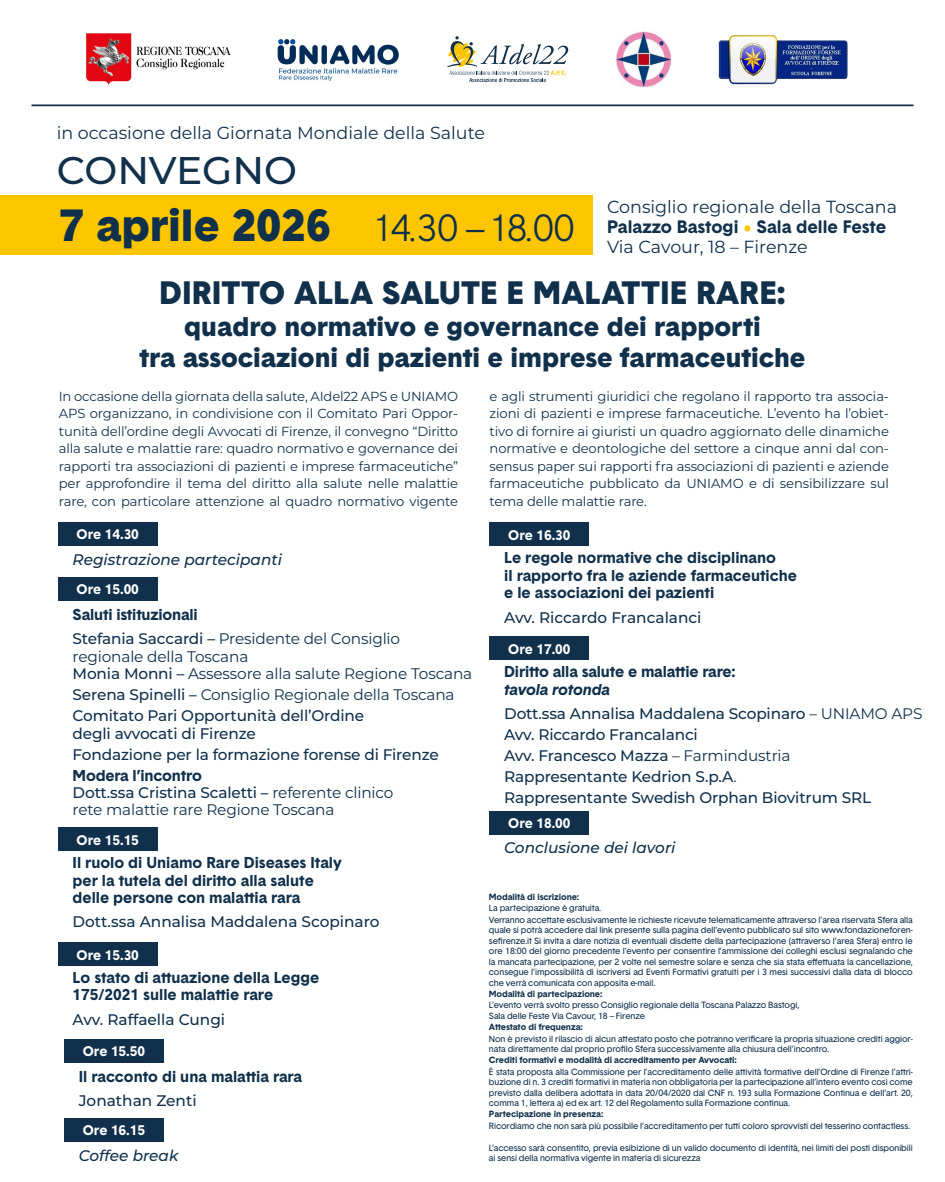
<style>
.page{position:relative;width:945px;height:1182px;background:#fff}
.page>*{position:absolute;margin:0;border:0;box-sizing:border-box;transform-origin:0 0}
.t1{font:900 43.75px "Basetica";color:#10304b}
.t2{font:500 38.5px "Montserrat";letter-spacing:-.005em;color:#10304b}
.t3{font:900 31.5px "Basetica";color:#10304b}
.t4{font:900 26.25px/31.5px "Basetica";color:#10304b;text-align:center}
.t5{font:17.5px "Montserrat";color:#10304b}
.t6{font:700 17.5px "Basetica";color:#10304b}
.t7{font:500 15.31px/20.9px "Montserrat";letter-spacing:-.01em;color:#10304b}
.t8{font:700 15.31px/17.4px "Basetica";color:#10304b}
.t9{font:15.31px/17.4px "Montserrat";letter-spacing:-.01em;color:#10304b}
.t10{font:italic 500 15.31px "Montserrat";color:#10304b}
.t11{font:italic 700 15.31px "Basetica";letter-spacing:-.01em;color:#10304b}
.t12{font:700 13.56px "Basetica";color:#fff}
.t13{font:13.12px/17.5px "Montserrat";letter-spacing:-.01em;color:#10304b;text-align:justify}
.t14{font:8.75px/10.6px "Basetica";letter-spacing:-.01em;color:#10304b}
.t15{font:700 8.75px "Basetica";letter-spacing:-.01em;color:#10304b}
.s1{font-weight:300;font-size:36.75px}
.s2{color:#fdc600}
.s3{font-weight:500}
.s4{font-weight:400}
</style>
<div class="page">
<div style="left:0;top:196px;width:593px;height:59px;background:#fdc600"></div>
<img style="left:277px;top:39px;width:122px;height:42px">
<svg style="left:447px;top:36px;width:121px;height:46px"></svg>
<img style="left:616px;top:31px;width:55px;height:55px">
<img style="left:718px;top:34px;width:130px;height:51px">
<hr style="left:32px;top:104px;width:882px;height:2px;background:#10304b">
<div style="left:58px;top:522px;width:100px;height:23px;background:#10304b"></div>
<div style="left:490px;top:811px;width:99px;height:23px;background:#10304b"></div>
<div style="left:58px;top:577px;width:100px;height:23px;background:#10304b"></div>
<div style="left:490px;top:522px;width:99px;height:24px;background:#10304b"></div>
<div style="left:490px;top:636px;width:99px;height:24px;background:#10304b"></div>
<div style="left:64px;top:1118px;width:100px;height:23px;background:#10304b"></div>
<div style="left:58px;top:827px;width:100px;height:23px;background:#10304b"></div>
<div style="left:58px;top:942px;width:100px;height:23px;background:#10304b"></div>
<div style="left:64px;top:1038px;width:100px;height:24px;background:#10304b"></div>
<img style="left:87px;top:33px;width:143px;height:52px">
<h3 class="t5" style="left:57px;top:121px;width:430px">in occasione della Giornata Mondiale della Salute</h3>
<h2 class="t2" style="left:57px;top:143px;width:242px">CONVEGNO</h2>
<h1 class="t1" style="left:59px;top:194px;width:517px">7 aprile 2026 <span class="s1">14.30 – 18.00</span></h1>
<h3 class="t5" style="left:607px;top:195px;width:292px">Consiglio regionale della Toscana</h3>
<h3 class="t6" style="left:607px;top:215px;width:281px">Palazzo Bastogi <span class="s2">•</span> Sala delle Feste</h3>
<h3 class="t5" style="left:607px;top:235px;width:202px">Via Cavour, 18 – Firenze</h3>
<h3 class="t3" style="left:159px;top:270px;width:628px">DIRITTO ALLA SALUTE E MALATTIE RARE:</h3>
<h3 class="t4" style="left:140px;top:310px;width:667px">quadro normativo e governance dei rapporti<br>tra associazioni di pazienti e imprese farmaceutiche</h3>
<p class="t13" style="left:59px;top:387px;width:401px">In occasione della giornata della salute, AIdel22 APS e UNIAMO APS organizzano, in condivisione con il Comitato Pari Oppor&shy;tunità dell’ordine degli Avvocati di Firenze, il convegno “Diritto alla salute e malattie rare: quadro normativo e governance dei rapporti tra associazioni di pazienti e imprese farmaceutiche” per approfondire il tema del diritto alla salute nelle malattie rare, con particolare attenzione al quadro normativo vigente</p>
<p class="t13" style="left:490px;top:387px;width:401px">e agli strumenti giuridici che regolano il rapporto tra associa&shy;zioni di pazienti e imprese farmaceutiche. L’evento ha l’obiet&shy;tivo di fornire ai giuristi un quadro aggiornato delle dinamiche normative e deontologiche del settore a cinque anni dal con&shy;sensus paper sui rapporti fra associazioni di pazienti e aziende farmaceutiche pubblicato da UNIAMO e di sensibilizzare sul tema delle malattie rare.</p>
<h3 class="t12" style="left:77px;top:525px;width:64px">Ore 14.30</h3>
<h3 class="t10" style="left:73px;top:549px;width:211px">Registrazione partecipanti</h3>
<h3 class="t12" style="left:77px;top:580px;width:64px">Ore 15.00</h3>
<h3 class="t8" style="left:73px;top:605px;width:127px">Saluti istituzionali</h3>
<h3 class="t9" style="left:73px;top:629px;width:401px"><span class="s3">Stefania Saccardi –</span> Presidente del Consiglio regionale della Toscana<br><span class="s3">Monia Monni –</span> Assessore alla salute Regione Toscana</h3>
<h3 class="t7" style="left:73px;top:683px;width:384px">Serena Spinelli – <span class="s4">Consiglio Regionale della Toscana<br></span>Comitato Pari Opportunità dell’Ordine</h3>
<h3 class="t7" style="left:73px;top:722px;width:368px">degli avvocati di Firenze<br>Fondazione per la formazione forense di Firenze</h3>
<h3 class="t8" style="left:73px;top:766px;width:131px">Modera l’incontro</h3>
<h3 class="t9" style="left:73px;top:783px;width:322px"><span class="s3">Dott.ssa Cristina Scaletti –</span> referente clinico rete malattie rare Regione Toscana</h3>
<h3 class="t12" style="left:77px;top:830px;width:64px">Ore 15.15</h3>
<h3 class="t8" style="left:73px;top:853px;width:271px">Il ruolo di Uniamo Rare Diseases Italy per la tutela del diritto alla salute delle persone con malattia rara</h3>
<h3 class="t7" style="left:73px;top:910px;width:308px">Dott.ssa Annalisa Maddalena Scopinaro</h3>
<h3 class="t12" style="left:77px;top:945px;width:64px">Ore 15.30</h3>
<h3 class="t8" style="left:73px;top:968px;width:248px">Lo stato di attuazione della Legge<br>175/2021 sulle malattie rare</h3>
<h3 class="t7" style="left:73px;top:1008px;width:154px">Avv. Raffaella Cungi</h3>
<h3 class="t12" style="left:83px;top:1041px;width:64px">Ore 15.50</h3>
<h3 class="t8" style="left:79px;top:1067px;width:225px">Il racconto di una malattia rara</h3>
<h3 class="t7" style="left:79px;top:1089px;width:119px">Jonathan Zenti</h3>
<h3 class="t12" style="left:83px;top:1121px;width:64px">Ore 16.15</h3>
<h3 class="t10" style="left:79px;top:1145px;width:101px">Coffee break</h3>
<h3 class="t12" style="left:508px;top:525px;width:64px">Ore 16.30</h3>
<h3 class="t8" style="left:504px;top:548px;width:294px">Le regole normative che disciplinano<br>il rapporto fra le aziende farmaceutiche e le associazioni dei pazienti</h3>
<h3 class="t7" style="left:504px;top:606px;width:199px">Avv. Riccardo Francalanci</h3>
<h3 class="t12" style="left:508px;top:639px;width:64px">Ore 17.00</h3>
<h3 class="t8" style="left:504px;top:662px;width:233px">Diritto alla salute e malattie rare:</h3>
<h3 class="t11" style="left:504px;top:678px;width:107px">tavola rotonda</h3>
<h3 class="t7" style="left:504px;top:702px;width:420px">Dott.ssa Annalisa Maddalena Scopinaro <span class="s4">– UNIAMO APS </span>Avv. Riccardo Francalanci<br>Avv. Francesco Mazza <span class="s4">– Farmindustria<br></span>Rappresentante Kedrion S.p.A<span class="s4">.<br></span>Rappresentante Swedish Orphan Biovitrum SRL</h3>
<h3 class="t12" style="left:508px;top:814px;width:64px">Ore 18.00</h3>
<h3 class="t10" style="left:504px;top:836px;width:173px">Conclusione dei lavori</h3>
<p class="t15" style="left:489px;top:890px;width:92px">Modalità di iscrizione:</p>
<p class="t14" style="left:489px;top:902px;width:425px">La partecipazione è gratuita.<br>Verranno accettate esclusivamente le richieste ricevute telematicamente attraverso l’area riservata Sfera alla quale si potrà accedere dal link presente sulla pagina dell’evento pubblicato sul sito www.fondazioneforen&shy;sefirenze.it Si invita a dare notizia di eventuali disdette della partecipazione (attraverso l’area Sfera) entro le ore 18:00 del giorno precedente l’evento per consentire l’ammissione dei colleghi esclusi segnalando che la mancata partecipazione, per 2 volte nel semestre solare e senza che sia stata effettuata la cancellazione, consegue l’impossibilità di iscriversi ad Eventi Formativi gratuiti per i 3 mesi successivi dalla data di blocco che verrà comunicata con apposita e-mail.</p>
<p class="t15" style="left:489px;top:987px;width:115px">Modalità di partecipazione:</p>
<p class="t14" style="left:489px;top:999px;width:312px;line-height:11.2px">L’evento verrà svolto presso Consiglio regionale della Toscana Palazzo Bastogi,<br>Sala delle Feste Via Cavour, 18 – Firenze</p>
<p class="t15" style="left:489px;top:1021px;width:95px">Attestato di frequenza:</p>
<p class="t14" style="left:489px;top:1033px;width:425px">Non è previsto il rilascio di alcun attestato posto che potranno verificare la propria situazione crediti aggior&shy;nata direttamente dal proprio profilo Sfera successivamente alla chiusura dell’incontro.</p>
<p class="t15" style="left:489px;top:1054px;width:249px">Crediti formativi e modalità di accreditamento per Avvocati:</p>
<p class="t14" style="left:489px;top:1066px;width:425px;text-align:justify">È stata proposta alla Commissione per l’accreditamento delle attività formative dell’Ordine di Firenze l’attri&shy;buzione di n. 3 crediti formativi in materia non obbligatoria per la partecipazione all’intero evento così come previsto dalla delibera adottata in data 20/04/2020 dal CNF n. 193 sulla Formazione Continua e dell’art. 20, comma 1, lettera a) ed ex art. 12 del Regolamento sulla Formazione continua.</p>
<p class="t15" style="left:489px;top:1107px;width:116px">Partecipazione in presenza:</p>
<p class="t14" style="left:489px;top:1119px;width:423px">Ricordiamo che non sarà più possibile l’accreditamento per tutti coloro sprovvisti del tesserino contactless.</p>
<p class="t14" style="left:489px;top:1142px;width:425px">L’accesso sarà consentito, previa esibizione di un valido documento di identità, nei limiti dei posti disponibili ai sensi della normativa vigente in materia di sicurezza</p>
</div>
